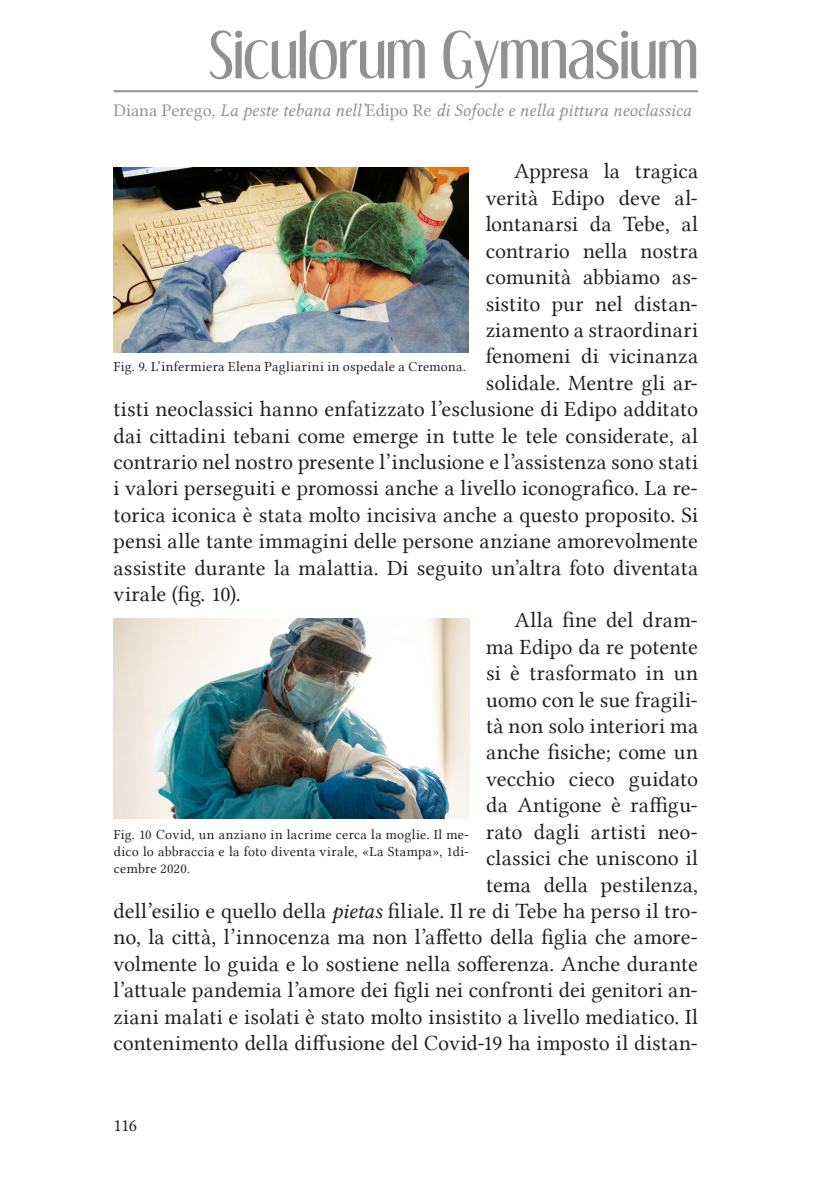
<style>
.page{position:relative;width:840px;height:1191px;background:#fff}
.page>*{position:absolute;margin:0;border:0;box-sizing:border-box;transform-origin:0 0}
.t1{font:56px "Dream Orphans";color:#919191}
.Corpo{font:22px/26.4px "Lin Libertine";letter-spacing:.005em;color:#231f20;text-align:right}
.t2{font:18px "Lin Libertine I";color:#919191}
.t3{font:18px "Lin Libertine";color:#231f20}
.Didascalia_foto{font:14px/16.8px "Lin Libertine";letter-spacing:.02em;color:#231f20;text-align:justify}
.s1{font-family:"Lin Libertine"}
.s2{font-family:"Lin Libertine I"}
</style>
<div class="page">
<hr style="left:113px;top:90px;width:584px;height:2px;background:#919191">
<img style="left:114px;top:167px;width:354px;height:185px">
<img style="left:114px;top:618px;width:355px;height:200px">
<h1 class="t1" style="left:208px;top:21px;width:491px">Siculorum Gymnasium</h1>
<p class="t2" style="left:113px;top:100px;width:579px"><span class="s1">Diana Perego,</span> La peste tebana nell’<span class="s1">Edipo Re</span> di Sofocle e nella pittura neoclassica</p>
<p class="Corpo" style="left:513px;top:158px;width:185px">Appresa la tragica</p>
<p class="Corpo" style="left:485px;top:184px;width:214px">verità Edipo deve al-</p>
<p class="Corpo" style="left:485px;top:211px;width:214px">lontanarsi da Tebe, al</p>
<p class="Corpo" style="left:485px;top:237px;width:214px">contrario nella nostra</p>
<p class="Corpo" style="left:485px;top:264px;width:214px">comunità abbiamo as-</p>
<p class="Corpo" style="left:485px;top:290px;width:214px">sistito pur nel distan-</p>
<p class="Corpo" style="left:485px;top:316px;width:214px">ziamento a straordinari</p>
<p class="Corpo" style="left:485px;top:343px;width:214px">fenomeni di vicinanza</p>
<p class="Corpo" style="left:485px;top:369px;width:214px">solidale. Mentre gli ar-</p>
<p class="Corpo" style="left:113px;top:396px;width:585px">tisti neoclassici hanno enfatizzato l’esclusione di Edipo additato</p>
<p class="Corpo" style="left:113px;top:422px;width:585px">dai cittadini tebani come emerge in tutte le tele considerate, al</p>
<p class="Corpo" style="left:113px;top:448px;width:585px">contrario nel nostro presente l’inclusione e l’assistenza sono stati</p>
<p class="Corpo" style="left:113px;top:475px;width:585px">i valori perseguiti e promossi anche a livello iconografico. La re-</p>
<p class="Corpo" style="left:113px;top:501px;width:585px">torica iconica è stata molto incisiva anche a questo proposito. Si</p>
<p class="Corpo" style="left:113px;top:528px;width:585px">pensi alle tante immagini delle persone anziane amorevolmente</p>
<p class="Corpo" style="left:113px;top:554px;width:585px">assistite durante la malattia. Di seguito un’altra foto diventata</p>
<p class="Corpo" style="left:113px;top:580px;width:129px">virale (fig. 10).</p>
<p class="Corpo" style="left:113px;top:607px;width:585px">Alla fine del dram-<br>ma Edipo da re potente<br>si è trasformato in un<br>uomo con le sue fragili-<br>tà non solo interiori ma<br>anche fisiche; come un<br>vecchio cieco guidato<br>da Antigone è raffigu-<br>rato dagli artisti neo-<br>classici che uniscono il<br>tema della pestilenza,<br>dell’esilio e quello della <span class="s2">pietas</span> filiale. Il re di Tebe ha perso il tro&shy;no, la città, l’innocenza ma non l’affetto della figlia che amore&shy;volmente lo guida e lo sostiene nella sofferenza. Anche durante l’attuale pandemia l’amore dei figli nei confronti dei genitori an&shy;ziani malati e isolati è stato molto insistito a livello mediatico. Il contenimento della diffusione del Covid-19 ha imposto il distan-</p>
<p class="Didascalia_foto" style="left:114px;top:358px;width:353px">Fig. 9. L’infermiera Elena Pagliarini in ospedale a Cremona.</p>
<p class="Didascalia_foto" style="left:114px;top:826px;width:356px">Fig. 10 Covid, un anziano in lacrime cerca la moglie. Il me&shy;dico lo abbraccia e la foto diventa virale, «La Stampa», 1di&shy;cembre 2020.</p>
<p class="t3" style="left:113px;top:1115px;width:25px">116</p>
</div>
